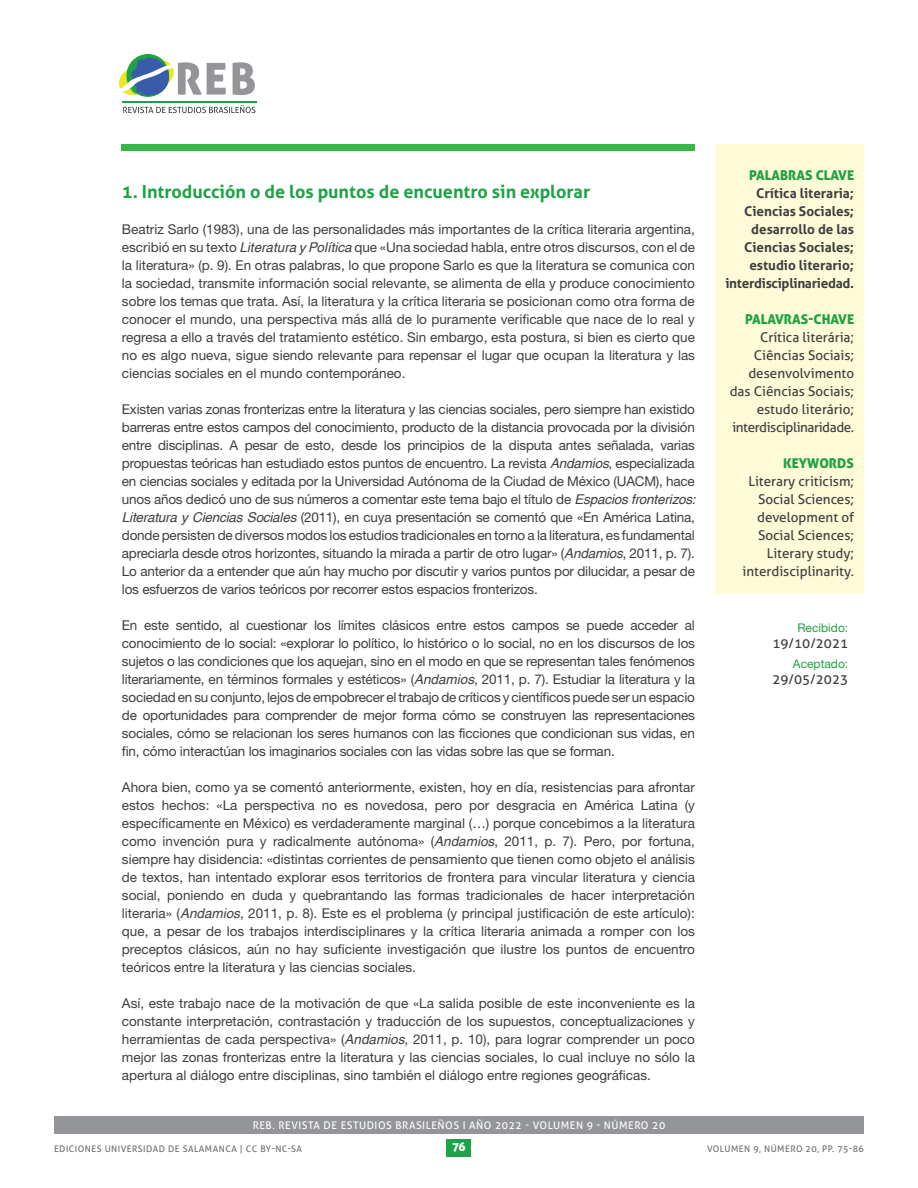
<style>
.page{position:relative;width:918px;height:1188px;background:#fff}
.page>*{position:absolute;margin:0;border:0;box-sizing:border-box;transform-origin:0 0}
.t1{font:700 18px "Aller";color:#1fa245}
.t2{font:13.5px/18px "Helvetica Neue";color:#3e3e3f;text-align:justify}
.t3{font:13.5px/18px "Aller";color:#3e3e3f;text-align:right}
.t4{font:700 13.5px/18px "Aller";color:#3e3e3f;text-align:right}
.t5{font:13.5px "Aller Display";color:#1fa245}
.t6{font:12px "Helvetica Neue";color:#1fa245}
.t7{font:12px "Aller Display";color:#fff}
.t8{font:10.5px "Aller";letter-spacing:.05em;color:#fff}
.t9{font:9px "Aller";letter-spacing:.05em;color:#6c6d70}
.s1{font-family:"Helvetica LT";font-style:italic}
</style>
<div class="page">
<div style="left:54px;top:1116px;width:810px;height:18px;background:#939598"></div>
<div style="left:447px;top:1139px;width:24px;height:18px;background:#1fa245"></div>
<svg style="left:233px;top:62px;width:22px;height:33px"></svg>
<svg style="left:123px;top:105px;width:132px;height:8px"></svg>
<hr style="left:122px;top:101px;width:134px;height:2px;background:#1fa245">
<div style="left:126px;top:54px;width:43px;height:43px;background:#1fa245;border-radius:50%"></div>
<svg style="left:119px;top:57px;width:107px;height:40px"></svg>
<div style="left:122px;top:144px;width:573px;height:6px;background:#3ab54a"></div>
<div style="left:716px;top:144px;width:148px;height:450px;background:#fffbd9"></div>
<h1 class="t1" style="left:122px;top:181px;width:470px">1. Introducción o de los puntos de encuentro sin explorar</h1>
<p class="t2" style="left:122px;top:220px;width:575px">Beatriz Sarlo (1983), una de las personalidades más importantes de la crítica literaria argentina, escribió en su texto <span class="s1">Literatura y Política</span> que «Una sociedad habla, entre otros discursos, con el de la literatura» (p. 9). En otras palabras, lo que propone Sarlo es que la literatura se comunica con la sociedad, transmite información social relevante, se alimenta de ella y produce conocimiento sobre los temas que trata. Así, la literatura y la crítica literaria se posicionan como otra forma de conocer el mundo, una perspectiva más allá de lo puramente verificable que nace de lo real y regresa a ello a través del tratamiento estético. Sin embargo, esta postura, si bien es cierto que no es algo nueva, sigue siendo relevante para repensar el lugar que ocupan la literatura y las ciencias sociales en el mundo contemporáneo.</p>
<p class="t2" style="left:122px;top:400px;width:575px">Existen varias zonas fronterizas entre la literatura y las ciencias sociales, pero siempre han existido barreras entre estos campos del conocimiento, producto de la distancia provocada por la división entre disciplinas. A pesar de esto, desde los principios de la disputa antes señalada, varias propuestas teóricas han estudiado estos puntos de encuentro. La revista <span class="s1">Andamios</span>, especializada en ciencias sociales y editada por la Universidad Autónoma de la Ciudad de México (UACM), hace unos años dedicó uno de sus números a comentar este tema bajo el título de <span class="s1">Espacios fronterizos:<br>Literatura y Ciencias Sociales</span> (2011), en cuya presentación se comentó que «En América Latina, donde persisten de diversos modos los estudios tradicionales en torno a la literatura, es fundamental apreciarla desde otros horizontes, situando la mirada a partir de otro lugar» (<span class="s1">Andamios</span>, 2011, p. 7).<br>Lo anterior da a entender que aún hay mucho por discutir y varios puntos por dilucidar, a pesar de los esfuerzos de varios teóricos por recorrer estos espacios fronterizos.</p>
<p class="t2" style="left:122px;top:616px;width:575px">En este sentido, al cuestionar los límites clásicos entre estos campos se puede acceder al conocimiento de lo social: «explorar lo político, lo histórico o lo social, no en los discursos de los sujetos o las condiciones que los aquejan, sino en el modo en que se representan tales fenómenos literariamente, en términos formales y estéticos» (<span class="s1">Andamios</span>, 2011, p. 7). Estudiar la literatura y la sociedad en su conjunto, lejos de empobrecer el trabajo de críticos y científicos puede ser un espacio de oportunidades para comprender de mejor forma cómo se construyen las representaciones sociales, cómo se relacionan los seres humanos con las ficciones que condicionan sus vidas, en fin, cómo interactúan los imaginarios sociales con las vidas sobre las que se forman.</p>
<p class="t2" style="left:122px;top:778px;width:575px">Ahora bien, como ya se comentó anteriormente, existen, hoy en día, resistencias para afrontar estos hechos: «La perspectiva no es novedosa, pero por desgracia en América Latina (y específicamente en México) es verdaderamente marginal (…) porque concebimos a la literatura como invención pura y radicalmente autónoma» (<span class="s1">Andamios</span>, 2011, p. 7). Pero, por fortuna, siempre hay disidencia: «distintas corrientes de pensamiento que tienen como objeto el análisis de textos, han intentado explorar esos territorios de frontera para vincular literatura y ciencia social, poniendo en duda y quebrantando las formas tradicionales de hacer interpretación literaria» (<span class="s1">Andamios</span>, 2011, p. 8). Este es el problema (y principal justificación de este artículo): que, a pesar de los trabajos interdisciplinares y la crítica literaria animada a romper con los preceptos clásicos, aún no hay suficiente investigación que ilustre los puntos de encuentro teóricos entre la literatura y las ciencias sociales.</p>
<p class="t2" style="left:122px;top:994px;width:575px">Así, este trabajo nace de la motivación de que «La salida posible de este inconveniente es la constante interpretación, contrastación y traducción de los supuestos, conceptualizaciones y herramientas de cada perspectiva» (<span class="s1">Andamios</span>, 2011, p. 10), para lograr comprender un poco mejor las zonas fronterizas entre la literatura y las ciencias sociales, lo cual incluye no sólo la apertura al diálogo entre disciplinas, sino también el diálogo entre regiones geográficas.</p>
<p class="t5" style="left:749px;top:167px;width:106px">PALABRAS CLAVE</p>
<p class="t4" style="left:725px;top:184px;width:130px">Crítica literaria;<br>Ciencias Sociales; desarrollo de las<br>Ciencias Sociales; estudio literario; interdisciplinariedad.</p>
<p class="t5" style="left:745px;top:311px;width:110px">PALAVRAS-CHAVE</p>
<p class="t3" style="left:730px;top:328px;width:126px">Crítica literária;<br>Ciências Sociais; desenvolvimento das Ciências Sociais; estudo literário; interdisciplinaridade.</p>
<p class="t5" style="left:783px;top:455px;width:72px">KEYWORDS</p>
<p class="t3" style="left:743px;top:472px;width:113px">Literary criticism;<br>Social Sciences; development of<br>Social Sciences;<br>Literary study; interdisciplinarity.</p>
<p class="t6" style="left:797px;top:620px;width:52px">Recibido:</p>
<p class="t3" style="left:772px;top:634px;width:77px">19/10/2021</p>
<p class="t6" style="left:793px;top:656px;width:57px">Aceptado:</p>
<p class="t3" style="left:772px;top:670px;width:77px">29/05/2023</p>
<p class="t8" style="left:253px;top:1119px;width:414px">REB. REVISTA DE ESTUDIOS BRASILEÑOS I AÑO 2022 - VOLUMEN 9 - NÚMERO 20</p>
<p class="t9" style="left:54px;top:1143px;width:250px">EDICIONES UNIVERSIDAD DE SALAMANCA | CC BY-NC-SA</p>
<p class="t7" style="left:452px;top:1139px;width:15px">76</p>
<p class="t9" style="left:707px;top:1143px;width:158px">VOLUMEN 9, NÚMERO 20, PP. 75-86</p>
</div>
